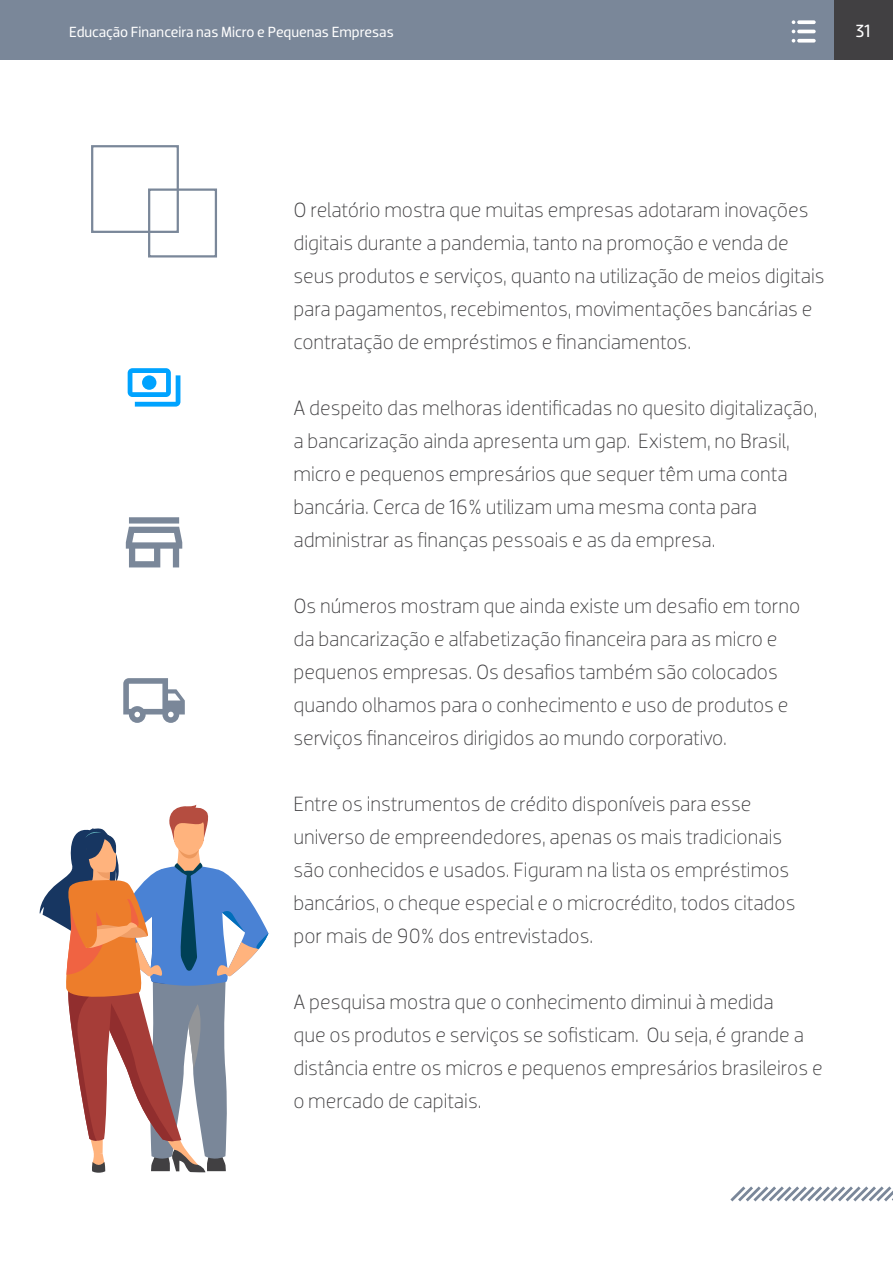
<style>
.page{position:relative;width:893px;height:1263px;background:#fff}
.page>*{position:absolute;margin:0;border:0;box-sizing:border-box;transform-origin:0 0}
.t1{font:300 21px/33px "Dobra";color:#414042}
.t2{font:18px "Dobra";color:#fff}
.t3{font:15px "Dobra";color:#fff}
</style>
<div class="page">
<div style="left:833px;top:0;width:60px;height:60px;background:#414042"></div>
<div style="left:0;top:0;width:833px;height:60px;background:#7a8799"></div>
<svg style="left:39px;top:805px;width:229px;height:368px"></svg>
<div style="left:91px;top:145px;width:88px;height:88px;border:2px solid #7a8799"></div>
<div style="left:148px;top:188px;width:69px;height:69px;border:2px solid #7a8799"></div>
<svg style="left:126px;top:517px;width:56px;height:50px"></svg>
<svg style="left:123px;top:678px;width:62px;height:45px"></svg>
<svg style="left:730px;top:1186px;width:163px;height:16px"></svg>
<svg style="left:128px;top:368px;width:52px;height:39px"></svg>
<hr style="left:797px;top:30px;width:19px;height:3px;background:#fff;border-radius:2px">
<svg style="left:797px;top:20px;width:19px;height:4px"></svg>
<svg style="left:797px;top:39px;width:19px;height:4px"></svg>
<svg style="left:792px;top:20px;width:3px;height:4px"></svg>
<svg style="left:792px;top:39px;width:3px;height:4px"></svg>
<p class="t3" style="left:69px;top:24px;width:326px">Educação Financeira nas Micro e Pequenas Empresas</p>
<p class="t2" style="left:856px;top:20px;width:16px">31</p>
<p class="t1" style="left:293px;top:193px;width:533px">O relatório mostra que muitas empresas adotaram inovações digitais durante a pandemia, tanto na promoção e venda de seus produtos e serviços, quanto na utilização de meios digitais para pagamentos, recebimentos, movimentações bancárias e contratação de empréstimos e financiamentos.</p>
<p class="t1" style="left:293px;top:391px;width:526px">A despeito das melhoras identificadas no quesito digitalização, a bancarização ainda apresenta um gap. Existem, no Brasil, micro e pequenos empresários que sequer têm uma conta bancária. Cerca de 16% utilizam uma mesma conta para administrar as finanças pessoais e as da empresa.</p>
<p class="t1" style="left:293px;top:589px;width:508px">Os números mostram que ainda existe um desafio em torno da bancarização e alfabetização financeira para as micro e pequenos empresas. Os desafios também são colocados quando olhamos para o conhecimento e uso de produtos e serviços financeiros dirigidos ao mundo corporativo.</p>
<p class="t1" style="left:293px;top:787px;width:504px">Entre os instrumentos de crédito disponíveis para esse universo de empreendedores, apenas os mais tradicionais são conhecidos e usados. Figuram na lista os empréstimos bancários, o cheque especial e o microcrédito, todos citados por mais de 90% dos entrevistados.</p>
<p class="t1" style="left:293px;top:985px;width:531px">A pesquisa mostra que o conhecimento diminui à medida<br>que os produtos e serviços se sofisticam. Ou seja, é grande a distância entre os micros e pequenos empresários brasileiros e o mercado de capitais.</p>
</div>
